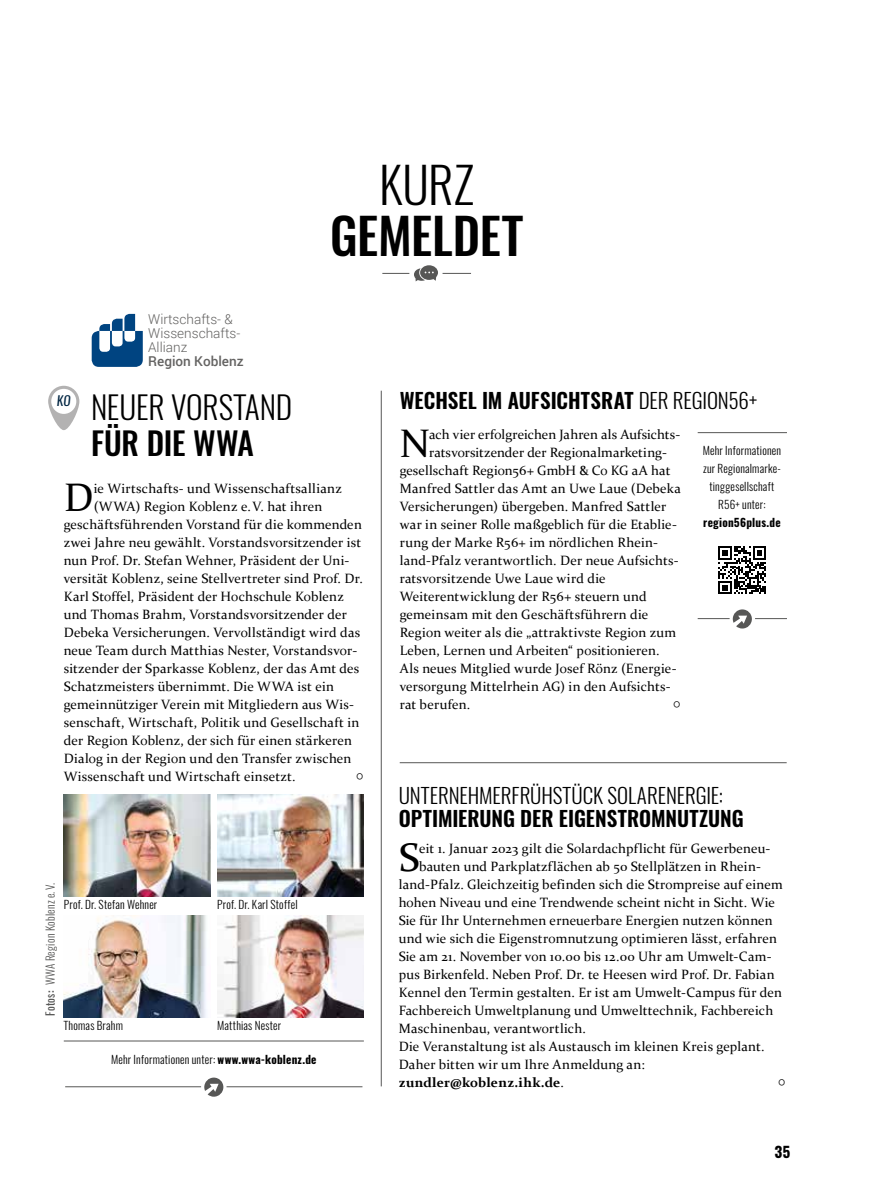
<style>
.page{position:relative;width:893px;height:1191px;background:#fff}
.page>*{position:absolute;margin:0;border:0;box-sizing:border-box;transform-origin:0 0}
.t1{font:500 49.5px "Oswald";color:#000}
.t2{font:300 49.5px "Oswald";color:#000}
.t3{font:39.9px "Constantia";color:#000}
.t4{font:300 31.5px "Oswald";letter-spacing:-.005em;color:#000}
.t5{font:500 31.5px "Oswald";letter-spacing:-.01em;color:#000}
.t6{font:600 21px "Oswald";letter-spacing:-.005em;color:#000}
.t7{font:300 21px "Oswald";letter-spacing:-.005em;color:#000}
.t8{font:700 15px "Oswald";color:#000}
.t9{font:300 13.65px/14.1px "Roboto";color:#646362}
.t10{font:500 13.65px "Roboto";color:#646362}
.t11{font:13.5px "Constantia";letter-spacing:.015em;color:#000}
.t12{font:700 13.5px "Constantia";letter-spacing:.02em;color:#000}
.t13{font:italic 13.2px "Oswald";color:#002542}
.t14{font:300 11.25px/18px "Oswald";letter-spacing:.02em;color:#000;text-align:center}
.t15{font:300 11.25px "Oswald";letter-spacing:.025em;color:#575756}
.t16{font:700 11.25px "Oswald";letter-spacing:.02em;color:#000}
.s1{font-weight:400}
.s2{font-weight:500}
.s3{font-weight:700}
.s4{font-weight:300}
</style>
<div class="page">
<svg style="left:382px;top:265px;width:89px;height:16px"></svg>
<hr style="left:381px;top:391px;width:1px;height:695px;background:#575756">
<hr style="left:65px;top:1086px;width:297px;height:1px;background:#575756">
<div style="left:201px;top:1074px;width:26px;height:25px;background:#fff;border-radius:50%"></div>
<svg style="left:204px;top:1077px;width:19px;height:19px"></svg>
<hr style="left:64px;top:1040px;width:300px;height:1px;background:#575756">
<svg style="left:48px;top:386px;width:31px;height:44px"></svg>
<div style="left:51px;top:389px;width:25px;height:25px;background:#fff;border-radius:50%"></div>
<hr style="left:400px;top:762px;width:387px;height:1px;background:#575756">
<hr style="left:698px;top:618px;width:89px;height:1px;background:#575756">
<div style="left:730px;top:606px;width:25px;height:26px;background:#fff;border-radius:50%"></div>
<svg style="left:733px;top:609px;width:19px;height:19px"></svg>
<hr style="left:698px;top:432px;width:89px;height:1px;background:#575756">
<svg style="left:92px;top:314px;width:51px;height:53px"></svg>
<img style="left:64px;top:795px;width:146px;height:102px">
<img style="left:64px;top:915px;width:142px;height:102px">
<img style="left:217px;top:795px;width:147px;height:102px">
<img style="left:217px;top:915px;width:147px;height:102px">
<svg style="left:718px;top:546px;width:48px;height:48px"></svg>
<p class="t9" style="left:148px;top:311px;width:94px">Wirtschafts- &amp;<br>Wissenschafts-<br>Allianz</p>
<p class="t10" style="left:148px;top:352px;width:97px">Region Koblenz</p>
<h1 class="t2" style="left:379px;top:152px;width:96px">KURZ</h1>
<h1 class="t1" style="left:330px;top:201px;width:194px">GEMELDET</h1>
<p class="t13" style="left:57px;top:391px;width:15px">KO</p>
<h3 class="t4" style="left:91px;top:386px;width:203px">NEUER VORSTAND</h3>
<h3 class="t5" style="left:91px;top:421px;width:164px">FÜR DIE WWA</h3>
<h2 class="t3" style="left:64px;top:470px;width:31px">D</h2>
<p class="t11" style="left:94px;top:479px;width:250px">ie Wirtschafts- und Wissenschaftsallianz</p>
<p class="t11" style="left:94px;top:497px;width:230px">(WWA) Region Koblenz e.V. hat ihren</p>
<p class="t11" style="left:64px;top:515px;width:300px">geschäftsführenden Vorstand für die kommenden</p>
<p class="t11" style="left:64px;top:533px;width:299px">zwei Jahre neu gewählt. Vorstandsvorsitzender ist</p>
<p class="t11" style="left:64px;top:551px;width:287px">nun Prof. Dr. Stefan Wehner, Präsident der Uni-</p>
<p class="t11" style="left:64px;top:569px;width:301px">versität Koblenz, seine Stellvertreter sind Prof. Dr.</p>
<p class="t11" style="left:64px;top:587px;width:282px">Karl Stoffel, Präsident der Hochschule Koblenz</p>
<p class="t11" style="left:64px;top:605px;width:285px">und Thomas Brahm, Vorstandsvorsitzender der</p>
<p class="t11" style="left:64px;top:623px;width:298px">Debeka Versicherungen. Vervollständigt wird das</p>
<p class="t11" style="left:64px;top:641px;width:295px">neue Team durch Matthias Nester, Vorstandsvor-</p>
<p class="t11" style="left:64px;top:659px;width:297px">sitzender der Sparkasse Koblenz, der das Amt des</p>
<p class="t11" style="left:64px;top:677px;width:272px">Schatzmeisters übernimmt. Die WWA ist ein</p>
<p class="t11" style="left:64px;top:695px;width:292px">gemeinnütziger Verein mit Mitgliedern aus Wis-</p>
<p class="t11" style="left:64px;top:713px;width:297px">senschaft, Wirtschaft, Politik und Gesellschaft in</p>
<p class="t11" style="left:64px;top:731px;width:290px">der Region Koblenz, der sich für einen stärkeren</p>
<p class="t11" style="left:64px;top:749px;width:289px">Dialog in der Region und den Transfer zwischen</p>
<p class="t11" style="left:64px;top:767px;width:233px">Wissenschaft und Wirtschaft einsetzt.</p>
<p class="t11" style="left:356px;top:767px;width:10px">○</p>
<p class="t15" style="left:43px;top:1016px;width:135px;rotate:-90deg"><span class="s1">Fotos</span><span class="s2">:</span> WWA Region Koblenz e. V.</p>
<p class="t14" style="left:64px;top:895px;width:95px">Prof. Dr. Stefan Wehner</p>
<p class="t14" style="left:217px;top:895px;width:82px">Prof. Dr. Karl Stoffel</p>
<p class="t14" style="left:64px;top:1016px;width:61px">Thomas Brahm</p>
<p class="t14" style="left:217px;top:1016px;width:65px">Matthias Nester</p>
<p class="t14" style="left:111px;top:1050px;width:207px">Mehr Informationen unter: <span class="s3">www.wwa-koblenz.de</span></p>
<h3 class="t6" style="left:400px;top:385px;width:359px">WECHSEL IM AUFSICHTSRAT <span class="s4">DER REGION56+</span></h3>
<h2 class="t3" style="left:400px;top:416px;width:31px">N</h2>
<p class="t11" style="left:429px;top:425px;width:253px">ach vier erfolgreichen Jahren als Aufsichts-</p>
<p class="t14" style="left:703px;top:441px;width:80px">Mehr Informationen zur Regionalmarke&shy;tinggesellschaft<br>R56+ unter:</p>
<p class="t16" style="left:703px;top:514px;width:79px">region56plus.de</p>
<p class="t11" style="left:429px;top:443px;width:239px">ratsvorsitzender der Regionalmarketing-</p>
<p class="t11" style="left:400px;top:461px;width:272px">gesellschaft Region56+ GmbH &amp; Co KG aA hat</p>
<p class="t11" style="left:400px;top:479px;width:283px">Manfred Sattler das Amt an Uwe Laue (Debeka</p>
<p class="t11" style="left:400px;top:497px;width:268px">Versicherungen) übergeben. Manfred Sattler</p>
<p class="t11" style="left:400px;top:515px;width:279px">war in seiner Rolle maßgeblich für die Etablie-</p>
<p class="t11" style="left:400px;top:533px;width:260px">rung der Marke R56+ im nördlichen Rhein-</p>
<p class="t11" style="left:400px;top:551px;width:280px">land-Pfalz verantwortlich. Der neue Aufsichts-</p>
<p class="t11" style="left:400px;top:569px;width:207px">ratsvorsitzende Uwe Laue wird die</p>
<p class="t11" style="left:400px;top:587px;width:248px">Weiterentwicklung der R56+ steuern und</p>
<p class="t11" style="left:400px;top:605px;width:250px">gemeinsam mit den Geschäftsführern die</p>
<p class="t11" style="left:400px;top:623px;width:278px">Region weiter als die „attraktivste Region zum</p>
<p class="t11" style="left:400px;top:641px;width:261px">Leben, Lernen und Arbeiten“ positionieren.</p>
<p class="t11" style="left:400px;top:659px;width:278px">Als neues Mitglied wurde Josef Rönz (Energie-</p>
<p class="t11" style="left:400px;top:677px;width:272px">versorgung Mittelrhein AG) in den Aufsichts-</p>
<p class="t11" style="left:400px;top:695px;width:72px">rat berufen.</p>
<p class="t11" style="left:673px;top:695px;width:10px">○</p>
<h3 class="t7" style="left:399px;top:781px;width:326px">UNTERNEHMERFRÜHSTÜCK SOLARENERGIE:</h3>
<h3 class="t6" style="left:399px;top:803px;width:346px">OPTIMIERUNG DER EIGENSTROMNUTZUNG</h3>
<h2 class="t3" style="left:399px;top:830px;width:22px">S</h2>
<p class="t11" style="left:419px;top:839px;width:353px">eit 1. Januar 2023 gilt die Solardachpflicht für Gewerbeneu-</p>
<p class="t11" style="left:419px;top:857px;width:343px">bauten und Parkplatzflächen ab 50 Stellplätzen in Rhein-</p>
<p class="t11" style="left:399px;top:875px;width:385px">land-Pfalz. Gleichzeitig befinden sich die Strompreise auf einem</p>
<p class="t11" style="left:399px;top:893px;width:378px">hohen Niveau und eine Trendwende scheint nicht in Sicht. Wie</p>
<p class="t11" style="left:399px;top:911px;width:375px">Sie für Ihr Unternehmen erneuerbare Energien nutzen können</p>
<p class="t11" style="left:399px;top:929px;width:380px">und wie sich die Eigenstromnutzung optimieren lässt, erfahren</p>
<p class="t11" style="left:399px;top:947px;width:374px">Sie am 21. November von 10.00 bis 12.00 Uhr am Umwelt-Cam-</p>
<p class="t11" style="left:399px;top:965px;width:377px">pus Birkenfeld. Neben Prof. Dr. te Heesen wird Prof. Dr. Fabian</p>
<p class="t11" style="left:399px;top:983px;width:385px">Kennel den Termin gestalten. Er ist am Umwelt-Campus für den</p>
<p class="t11" style="left:399px;top:1001px;width:376px">Fachbereich Umweltplanung und Umwelttechnik, Fachbereich</p>
<p class="t11" style="left:399px;top:1019px;width:189px">Maschinenbau, verantwortlich.</p>
<p class="t11" style="left:399px;top:1037px;width:367px">Die Veranstaltung ist als Austausch im kleinen Kreis geplant.</p>
<p class="t11" style="left:399px;top:1055px;width:248px">Daher bitten wir um Ihre Anmeldung an:</p>
<p class="t12" style="left:399px;top:1073px;width:167px">zundler@koblenz.ihk.de<span class="s1">.</span></p>
<p class="t11" style="left:778px;top:1073px;width:10px">○</p>
<p class="t8" style="left:774px;top:1141px;width:18px">35</p>
</div>
